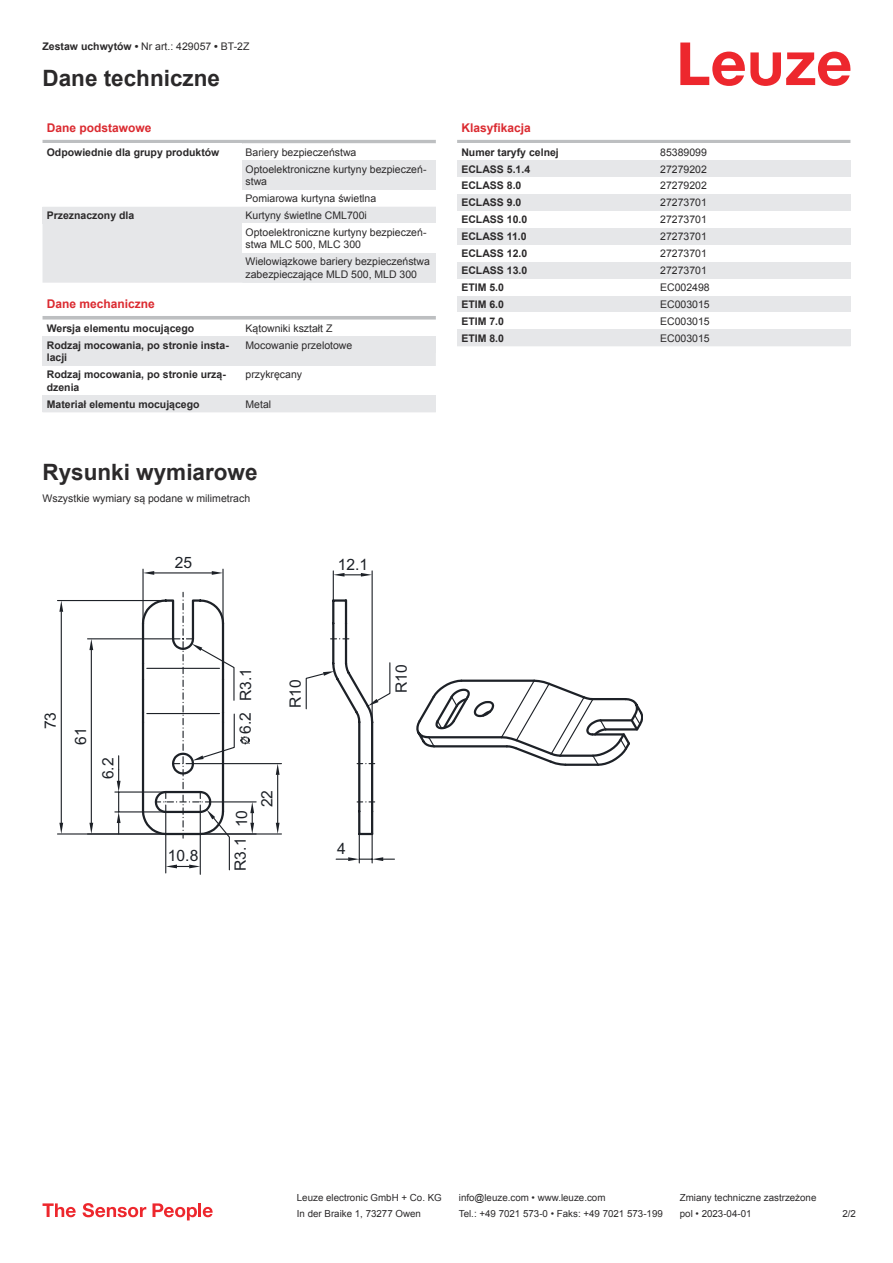
<style>
.page{position:relative;width:893px;height:1263px;background:#fff}
.page>*{position:absolute;margin:0;border:0;box-sizing:border-box;transform-origin:0 0}
.t1{font:700 22.5px "Arial";color:#2b292a}
.t2{font:15.6px/30.3px "Arial";color:#1d2127}
.t3{font:700 12px "Arial";color:#db2a30}
.t4{font:10.5px/17px "Arial";color:#2b292a}
.t5{font:700 10.5px/12.6px "Arial";color:#2b292a}
.t6{font:9.75px "Arial";color:#2b292a}
.s1{font-weight:700}
</style>
<div class="page">
<svg style="left:680px;top:43px;width:170px;height:43px"></svg>
<svg style="left:43px;top:224px;width:393px;height:142px;fill:#e6e7e9"></svg>
<hr style="left:43px;top:140px;width:393px;height:3px;background:#bdbfc1">
<div style="left:43px;top:207px;width:199px;height:17px;background:#e6e7e9"></div>
<svg style="left:242px;top:143px;width:194px;height:140px"></svg>
<div style="left:242px;top:224px;width:194px;height:29px;background:#fff"></div>
<div style="left:43px;top:300px;width:393px;height:18px;background:#fff"></div>
<svg style="left:43px;top:316px;width:393px;height:4px;background:#c4c6c7"></svg>
<div style="left:43px;top:320px;width:199px;height:16px;background:#fff"></div>
<div style="left:242px;top:320px;width:194px;height:16px;background:#fff"></div>
<div style="left:43px;top:336px;width:199px;height:30px;background:#e6e7e9"></div>
<div style="left:242px;top:336px;width:194px;height:17px;background:#e6e7e9"></div>
<div style="left:43px;top:395px;width:199px;height:17px;background:#e6e7e9"></div>
<div style="left:242px;top:395px;width:194px;height:17px;background:#e6e7e9"></div>
<hr style="left:457px;top:140px;width:393px;height:3px;background:#bdbfc1">
<div style="left:457px;top:160px;width:200px;height:17px;background:#e6e7e9"></div>
<div style="left:657px;top:160px;width:193px;height:17px;background:#e6e7e9"></div>
<div style="left:457px;top:194px;width:200px;height:17px;background:#e6e7e9"></div>
<div style="left:657px;top:194px;width:193px;height:17px;background:#e6e7e9"></div>
<div style="left:457px;top:228px;width:200px;height:17px;background:#e6e7e9"></div>
<div style="left:657px;top:228px;width:193px;height:17px;background:#e6e7e9"></div>
<div style="left:457px;top:262px;width:200px;height:17px;background:#e6e7e9"></div>
<div style="left:657px;top:262px;width:193px;height:17px;background:#e6e7e9"></div>
<div style="left:457px;top:296px;width:200px;height:16px;background:#e6e7e9"></div>
<div style="left:657px;top:296px;width:193px;height:16px;background:#e6e7e9"></div>
<div style="left:457px;top:329px;width:200px;height:17px;background:#e6e7e9"></div>
<div style="left:657px;top:329px;width:193px;height:17px;background:#e6e7e9"></div>
<svg style="left:43px;top:1203px;width:33px;height:14px"></svg>
<svg style="left:83px;top:1203px;width:63px;height:14px"></svg>
<svg style="left:153px;top:1203px;width:44px;height:17px"></svg>
<hr style="left:198px;top:1203px;width:3px;height:14px;background:#ed272d">
<svg style="left:203px;top:1207px;width:10px;height:10px"></svg>
<svg style="left:235px;top:598px;width:139px;height:237px"></svg>
<svg style="left:357px;top:801px;width:18px;height:1px"></svg>
<svg style="left:357px;top:763px;width:18px;height:1px"></svg>
<svg style="left:331px;top:638px;width:18px;height:1px"></svg>
<hr style="left:58px;top:833px;width:108px;height:1px;background:#1d2127">
<hr style="left:58px;top:600px;width:115px;height:1px;background:#1d2127">
<hr style="left:61px;top:612px;width:1px;height:211px;background:#1d2127">
<svg style="left:59px;top:823px;width:4px;height:11px"></svg>
<svg style="left:59px;top:601px;width:4px;height:11px"></svg>
<svg style="left:241px;top:736px;width:9px;height:8px"></svg>
<svg style="left:416px;top:679px;width:227px;height:87px"></svg>
<svg style="left:336px;top:834px;width:58px;height:29px"></svg>
<hr style="left:115px;top:791px;width:51px;height:2px;background:#1d2127">
<hr style="left:115px;top:811px;width:51px;height:1px;background:#1d2127">
<svg style="left:368px;top:662px;width:23px;height:44px"></svg>
<svg style="left:305px;top:671px;width:29px;height:39px"></svg>
<hr style="left:88px;top:638px;width:85px;height:1px;background:#1d2127">
<hr style="left:91px;top:650px;width:1px;height:173px;background:#1d2127">
<svg style="left:89px;top:823px;width:4px;height:11px"></svg>
<svg style="left:89px;top:639px;width:4px;height:11px"></svg>
<hr style="left:200px;top:833px;width:81px;height:1px;background:#1d2127">
<hr style="left:193px;top:763px;width:88px;height:1px;background:#1d2127">
<hr style="left:277px;top:775px;width:1px;height:48px;background:#1d2127">
<svg style="left:276px;top:823px;width:4px;height:11px"></svg>
<svg style="left:276px;top:764px;width:4px;height:11px"></svg>
<hr style="left:200px;top:812px;width:1px;height:62px;background:#1d2127">
<hr style="left:165px;top:812px;width:1px;height:61px;background:#1d2127">
<svg style="left:117px;top:592px;width:118px;height:279px"></svg>
<hr style="left:210px;top:801px;width:46px;height:1px;background:#1d2127">
<hr style="left:200px;top:833px;width:56px;height:1px;background:#1d2127">
<svg style="left:250px;top:802px;width:4px;height:32px"></svg>
<hr style="left:222px;top:569px;width:2px;height:54px;background:#1d2127">
<hr style="left:142px;top:569px;width:2px;height:54px;background:#1d2127">
<hr style="left:154px;top:572px;width:58px;height:1px;background:#1d2127">
<svg style="left:212px;top:571px;width:11px;height:4px"></svg>
<svg style="left:143px;top:571px;width:11px;height:4px"></svg>
<hr style="left:372px;top:571px;width:1px;height:151px;background:#1d2127">
<svg style="left:333px;top:571px;width:39px;height:29px"></svg>
<p class="t4" style="left:43px;top:39px;width:208px"><span class="s1">Zestaw uchwytów •</span> Nr art.: 429057 <span class="s1">•</span> BT-2Z</p>
<h1 class="t1" style="left:43px;top:70px;width:179px">Dane techniczne</h1>
<p class="t3" style="left:47px;top:123px;width:106px">Dane podstawowe</p>
<p class="t5" style="left:47px;top:147px;width:174px">Odpowiednie dla grupy produktów</p>
<p class="t4" style="left:246px;top:143px;width:182px">Bariery bezpieczeństwa<br>Optoelektroniczne kurtyny bezpieczeń-</p>
<p class="t4" style="left:246px;top:174px;width:132px">stwa<br>Pomiarowa kurtyna świetlna</p>
<p class="t5" style="left:47px;top:210px;width:89px">Przeznaczony dla</p>
<p class="t4" style="left:246px;top:207px;width:182px">Kurtyny świetlne CML700i<br>Optoelektroniczne kurtyny bezpieczeń-</p>
<p class="t4" style="left:246px;top:236px;width:186px">stwa MLC 500, MLC 300<br>Wielowiązkowe bariery bezpieczeństwa</p>
<p class="t4" style="left:246px;top:266px;width:173px">zabezpieczające MLD 500, MLD 300</p>
<p class="t3" style="left:47px;top:300px;width:110px">Dane mechaniczne</p>
<p class="t5" style="left:47px;top:322px;width:149px">Wersja elementu mocującego</p>
<p class="t4" style="left:246px;top:319px;width:88px">Kątowniki kształt Z</p>
<p class="t5" style="left:47px;top:340px;width:184px">Rodzaj mocowania, po stronie insta&shy;lacji</p>
<p class="t4" style="left:246px;top:336px;width:108px">Mocowanie przelotowe</p>
<p class="t5" style="left:47px;top:368px;width:181px">Rodzaj mocowania, po stronie urzą&shy;dzenia</p>
<p class="t4" style="left:246px;top:366px;width:58px">przykręcany</p>
<p class="t5" style="left:47px;top:398px;width:154px">Materiał elementu mocującego</p>
<p class="t4" style="left:246px;top:395px;width:27px">Metal</p>
<h1 class="t1" style="left:43px;top:463px;width:217px">Rysunki wymiarowe</h1>
<p class="t4" style="left:43px;top:490px;width:209px">Wszystkie wymiary są podane w milimetrach</p>
<h2 class="t2" style="left:175px;top:547px;width:19px">25</h2>
<h2 class="t2" style="left:338px;top:549px;width:32px">12.1</h2>
<p class="t3" style="left:461px;top:123px;width:71px">Klasyfikacja</p>
<p class="t5" style="left:461px;top:147px;width:99px">Numer taryfy celnej</p>
<p class="t4" style="left:660px;top:144px;width:48px">85389099</p>
<p class="t5" style="left:461px;top:164px;width:70px">ECLASS 5.1.4</p>
<p class="t4" style="left:660px;top:161px;width:48px">27279202</p>
<p class="t5" style="left:461px;top:180px;width:62px">ECLASS 8.0</p>
<p class="t4" style="left:660px;top:178px;width:48px">27279202</p>
<p class="t5" style="left:461px;top:197px;width:62px">ECLASS 9.0</p>
<p class="t4" style="left:660px;top:195px;width:48px">27273701</p>
<p class="t5" style="left:461px;top:214px;width:67px">ECLASS 10.0</p>
<p class="t4" style="left:660px;top:212px;width:48px">27273701</p>
<p class="t5" style="left:461px;top:231px;width:67px">ECLASS 11.0</p>
<p class="t4" style="left:660px;top:229px;width:48px">27273701</p>
<p class="t5" style="left:461px;top:248px;width:67px">ECLASS 12.0</p>
<p class="t4" style="left:660px;top:246px;width:48px">27273701</p>
<p class="t5" style="left:461px;top:265px;width:67px">ECLASS 13.0</p>
<p class="t4" style="left:660px;top:263px;width:48px">27273701</p>
<p class="t5" style="left:461px;top:282px;width:44px">ETIM 5.0</p>
<p class="t4" style="left:660px;top:280px;width:51px">EC002498</p>
<p class="t5" style="left:461px;top:299px;width:44px">ETIM 6.0</p>
<p class="t4" style="left:660px;top:297px;width:51px">EC003015</p>
<p class="t5" style="left:461px;top:316px;width:44px">ETIM 7.0</p>
<p class="t4" style="left:660px;top:313px;width:51px">EC003015</p>
<p class="t5" style="left:461px;top:333px;width:44px">ETIM 8.0</p>
<p class="t4" style="left:660px;top:330px;width:51px">EC003015</p>
<h2 class="t2" style="left:35px;top:745px;width:34px;text-indent:16px;rotate:-90deg">73<br>61</h2>
<h2 class="t2" style="left:93px;top:779px;width:23px;rotate:-90deg">6.2</h2>
<h2 class="t2" style="left:168px;top:841px;width:32px">10.8</h2>
<h2 class="t2" style="left:231px;top:734px;width:67px;rotate:-90deg">6.2 R3.1</h2>
<h2 class="t2" style="left:280px;top:708px;width:30px;rotate:-90deg">R10</h2>
<h2 class="t2" style="left:226px;top:827px;width:19px;rotate:-90deg">10</h2>
<h2 class="t2" style="left:225px;top:871px;width:35px;rotate:-90deg">R3.1</h2>
<h2 class="t2" style="left:252px;top:807px;width:19px;rotate:-90deg">22</h2>
<h2 class="t2" style="left:337px;top:833px;width:10px">4</h2>
<h2 class="t2" style="left:386px;top:693px;width:30px;rotate:-90deg">R10</h2>
<p class="t6" style="left:297px;top:1194px;width:146px">Leuze electronic GmbH + Co. KG</p>
<p class="t6" style="left:459px;top:1194px;width:148px">info@leuze.com • www.leuze.com</p>
<p class="t6" style="left:680px;top:1191px;width:138px">Zmiany techniczne zastrzeżone</p>
<p class="t6" style="left:297px;top:1210px;width:126px">In der Braike 1, 73277 Owen</p>
<p class="t6" style="left:459px;top:1210px;width:205px">Tel.: +49 7021 573-0 • Faks: +49 7021 573-199</p>
<p class="t6" style="left:680px;top:1210px;width:73px">pol • 2023-04-01</p>
<p class="t6" style="left:842px;top:1210px;width:15px">2 /2</p>
</div>
